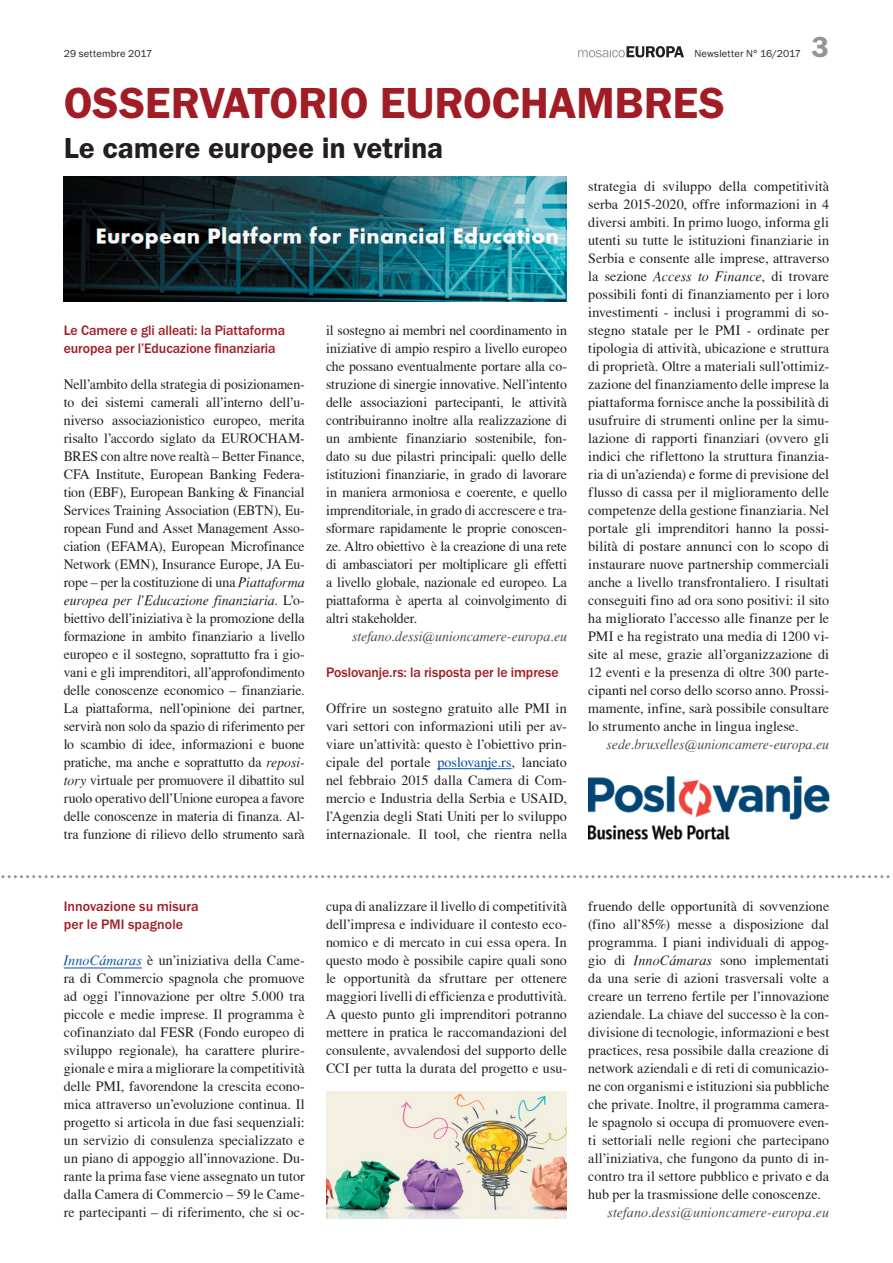
<style>
.page{position:relative;width:893px;height:1263px;background:#fff}
.page>*{position:absolute;margin:0;border:0;box-sizing:border-box;transform-origin:0 0}
.t1{font:600 45px "Franklin Gothic Itc T";letter-spacing:-.005em;color:#a11c25}
.t2{font:600 30px "Franklin Gothic Itc T";letter-spacing:-.005em;color:#231f20}
.t3{font:600 30px "Franklin Gothic Itc T";color:#939598}
.t4{font:14.25px/18px "T Acc LAD";letter-spacing:.005em;color:#231f20;text-align:justify}
.t5{font:500 14.25px/18px "Franklin Gothic Itc T";color:#a11c25}
.t6{font:14.25px "T Acc LAD Italic";color:#4b4c4d}
.t7{font:14.25px "T Acc LAD Italic";letter-spacing:-.005em;color:#231f20}
.t8{font:10.5px "Franklin Gothic Itc T";letter-spacing:.01em;color:#231f20}
.s1{font-family:"T Acc LAD Italic"}
.s2{font-family:"T Acc LAD"}
.s3{color:#094fa3}
.s4{font-family:"T Acc LAD Italic";color:#094fa3}
</style>
<div class="page">
<svg style="left:578px;top:46px;width:106px;height:11px"></svg>
<hr style="left:64px;top:968px;width:78px;height:1px;background:#094fa3">
<hr style="left:437px;top:768px;width:75px;height:1px;background:#094fa3">
<svg style="left:1px;top:875px;width:889px;height:3px"></svg>
<img style="left:64px;top:176px;width:503px;height:126px">
<img style="left:326px;top:1091px;width:241px;height:127px">
<img style="left:588px;top:776px;width:241px;height:64px">
<p class="t8" style="left:64px;top:48px;width:90px">29 settembre 2017</p>
<p class="t8" style="left:694px;top:48px;width:108px">Newsletter N° 16/2017</p>
<h1 class="t1" style="left:64px;top:77px;width:663px">OSSERVATORIO EUROCHAMBRES</h1>
<h2 class="t2" style="left:64px;top:131px;width:381px">Le camere europee in vetrina</h2>
<h2 class="t3" style="left:812px;top:30px;width:19px">3</h2>
<p class="t5" style="left:64px;top:321px;width:223px">Le Camere e gli alleati: la Piattaforma europea per l’Educazione finanziaria</p>
<p class="t4" style="left:64px;top:375px;width:242px">Nell’ambito della strategia di posizionamen&shy;to dei sistemi camerali all’interno dell’u&shy;niverso associazionistico europeo, merita risalto l’accordo siglato da EUROCHAM-BRES con altre nove realtà – Better Finance, CFA Institute, European Banking Federa&shy;tion (EBF), European Banking &amp; Financial Services Training Association (EBTN), Eu&shy;ropean Fund and Asset Management Asso&shy;ciation (EFAMA), European Microfinance Network (EMN), Insurance Europe, JA Eu&shy;rope – per la costituzione di una <span class="s1">Piattaforma</span></p>
<p class="t7" style="left:64px;top:592px;width:242px">europea per l’Educazione finanziaria<span class="s2">. L’o-</span></p>
<p class="t4" style="left:64px;top:609px;width:242px">biettivo dell’iniziativa è la promozione della formazione in ambito finanziario a livello europeo e il sostegno, soprattutto fra i gio&shy;vani e gli imprenditori, all’approfondimento delle conoscenze economico – finanziarie.<br>La piattaforma, nell’opinione dei partner, servirà non solo da spazio di riferimento per lo scambio di idee, informazioni e buone pratiche, ma anche e soprattutto da <span class="s1">reposi&shy;tory</span> virtuale per promuovere il dibattito sul ruolo operativo dell’Unione europea a favore delle conoscenze in materia di finanza. Al&shy;tra funzione di rilievo dello strumento sarà</p>
<p class="t4" style="left:326px;top:321px;width:242px">il sostegno ai membri nel coordinamento in iniziative di ampio respiro a livello europeo che possano eventualmente portare alla co&shy;struzione di sinergie innovative. Nell’intento delle associazioni partecipanti, le attività contribuiranno inoltre alla realizzazione di un ambiente finanziario sostenibile, fon&shy;dato su due pilastri principali: quello delle istituzioni finanziarie, in grado di lavorare in maniera armoniosa e coerente, e quello imprenditoriale, in grado di accrescere e tra&shy;sformare rapidamente le proprie conoscen&shy;ze. Altro obiettivo è la creazione di una rete di ambasciatori per moltiplicare gli effetti a livello globale, nazionale ed europeo. La piattaforma è aperta al coinvolgimento di altri stakeholder.</p>
<p class="t6" style="left:352px;top:628px;width:216px">stefano.dessi@unioncamere-europa.eu</p>
<p class="t5" style="left:326px;top:663px;width:234px">Poslovanje.rs: la risposta per le imprese</p>
<p class="t4" style="left:326px;top:699px;width:242px">Offrire un sostegno gratuito alle PMI in vari settori con informazioni utili per av&shy;viare un’attività: questo è l’obiettivo prin&shy;cipale del portale <span class="s3">poslovanje.rs</span>, lanciato nel febbraio 2015 dalla Camera di Com&shy;mercio e Industria della Serbia e USAID, l’Agenzia degli Stati Uniti per lo sviluppo internazionale. Il tool, che rientra nella</p>
<p class="t4" style="left:588px;top:177px;width:242px">strategia di sviluppo della competitività serba 2015-2020, offre informazioni in 4 diversi ambiti. In primo luogo, informa gli utenti su tutte le istituzioni finanziarie in Serbia e consente alle imprese, attraverso la sezione <span class="s1">Access to Finance</span>, di trovare possibili fonti di finanziamento per i loro investimenti - inclusi i programmi di so&shy;stegno statale per le PMI - ordinate per tipologia di attività, ubicazione e struttura di proprietà. Oltre a materiali sull’ottimiz&shy;zazione del finanziamento delle imprese la piattaforma fornisce anche la possibilità di usufruire di strumenti online per la simu&shy;lazione di rapporti finanziari (ovvero gli indici che riflettono la struttura finanzia&shy;ria di un’azienda) e forme di previsione del flusso di cassa per il miglioramento delle competenze della gestione finanziaria. Nel portale gli imprenditori hanno la possi&shy;bilità di postare annunci con lo scopo di instaurare nuove partnership commerciali anche a livello transfrontaliero. I risultati conseguiti fino ad ora sono positivi: il sito ha migliorato l’accesso alle finanze per le PMI e ha registrato una media di 1200 vi&shy;site al mese, grazie all’organizzazione di 12 eventi e la presenza di oltre 300 parte&shy;cipanti nel corso dello scorso anno. Prossi&shy;mamente, infine, sarà possibile consultare lo strumento anche in lingua inglese.</p>
<p class="t6" style="left:607px;top:736px;width:224px">sede.bruxelles@unioncamere-europa.eu</p>
<p class="t5" style="left:64px;top:897px;width:137px">Innovazione su misura per le PMI spagnole</p>
<p class="t4" style="left:64px;top:951px;width:242px"><span class="s4">InnoCámaras</span> è un’iniziativa della Came&shy;ra di Commercio spagnola che promuove ad oggi l’innovazione per oltre 5.000 tra piccole e medie imprese. Il programma è cofinanziato dal FESR (Fondo europeo di sviluppo regionale), ha carattere plurire&shy;gionale e mira a migliorare la competitività delle PMI, favorendone la crescita econo&shy;mica attraverso un’evoluzione continua. Il progetto si articola in due fasi sequenziali: un servizio di consulenza specializzato e un piano di appoggio all’innovazione. Du&shy;rante la prima fase viene assegnato un tutor dalla Camera di Commercio – 59 le Came&shy;re partecipanti – di riferimento, che si oc-</p>
<p class="t4" style="left:326px;top:897px;width:242px">cupa di analizzare il livello di competitività dell’impresa e individuare il contesto eco&shy;nomico e di mercato in cui essa opera. In questo modo è possibile capire quali sono le opportunità da sfruttare per ottenere maggiori livelli di efficienza e produttività.<br>A questo punto gli imprenditori potranno mettere in pratica le raccomandazioni del consulente, avvalendosi del supporto delle CCI per tutta la durata del progetto e usu-</p>
<p class="t4" style="left:588px;top:897px;width:242px">fruendo delle opportunità di sovvenzione (fino all’85%) messe a disposizione dal programma. I piani individuali di appog&shy;gio di <span class="s1">InnoCámaras</span> sono implementati da una serie di azioni trasversali volte a creare un terreno fertile per l’innovazione aziendale. La chiave del successo è la con&shy;divisione di tecnologie, informazioni e best practices, resa possibile dalla creazione di network aziendali e di reti di comunicazio&shy;ne con organismi e istituzioni sia pubbliche che private. Inoltre, il programma camera&shy;le spagnolo si occupa di promuovere even&shy;ti settoriali nelle regioni che partecipano all’iniziativa, che fungono da punto di in&shy;contro tra il settore pubblico e privato e da hub per la trasmissione delle conoscenze.</p>
<p class="t6" style="left:607px;top:1204px;width:223px">stefano.dessi@unioncamere-europa.eu</p>
</div>
